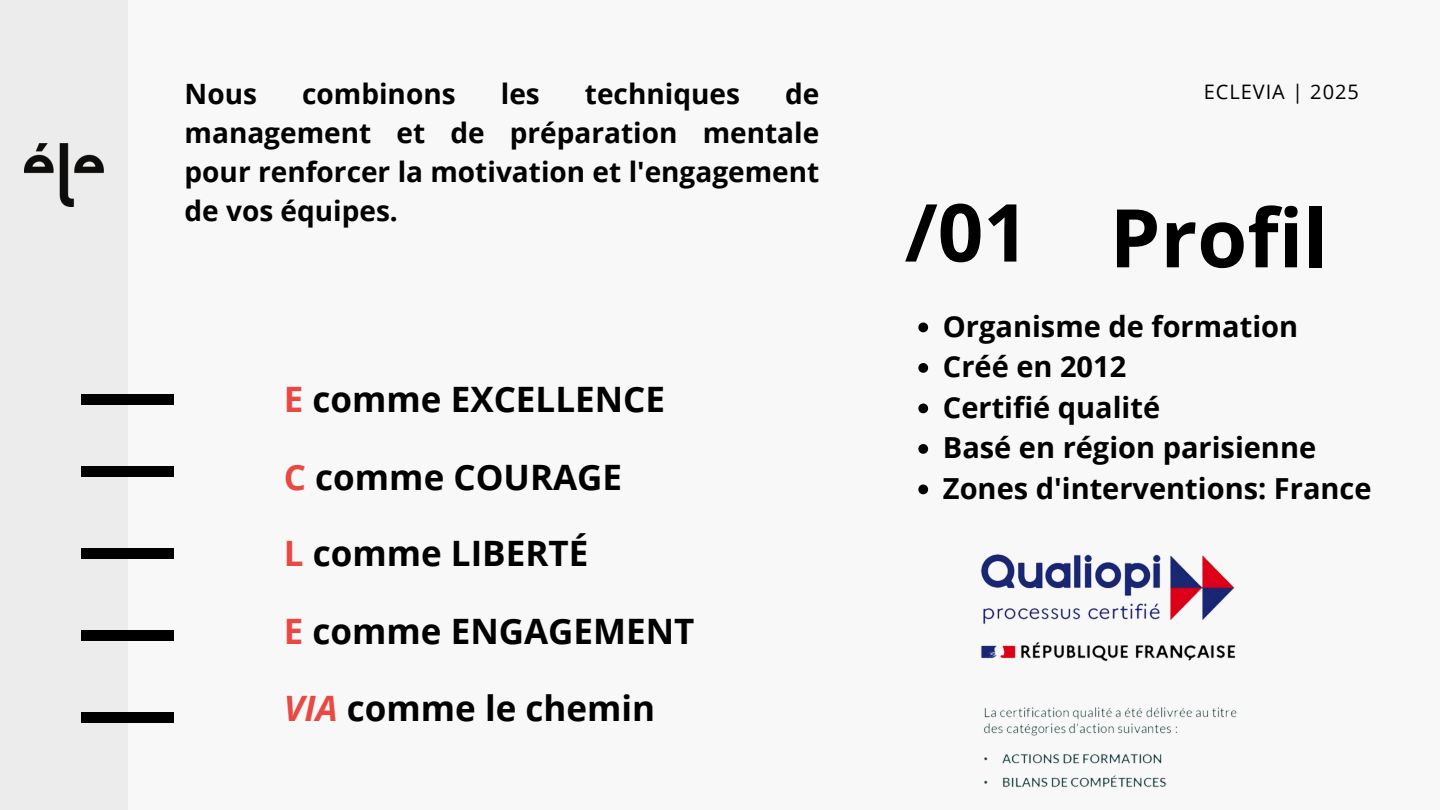
<style>
.page{position:relative;width:1440px;height:810px;background:#f8f8f8}
.page>*{position:absolute;margin:0;border:0;box-sizing:border-box;transform-origin:0 0}
.t1{font:700 80.9px "Open Sans";color:#000}
.t2{font:700 80px "Open Sans";color:#000}
.t3{font:700 35px "Open Sans";color:#000}
.t4{font:700 29px "Open Sans";color:#000}
.t5{font:700 28px/39px "Open Sans";color:#000;text-align:justify}
.t6{font:20px "Open Sans";letter-spacing:.05em;color:#000}
.s1{color:#e84a43}
.s2{font-style:italic;color:#e84a43}
</style>
<div class="page">
<div style="left:0;top:0;width:127px;height:810px;background:#ececec"></div>
<div style="left:81px;top:394px;width:92px;height:11px;background:#000"></div>
<div style="left:81px;top:466px;width:92px;height:11px;background:#000"></div>
<div style="left:81px;top:548px;width:92px;height:11px;background:#000"></div>
<div style="left:81px;top:630px;width:92px;height:11px;background:#000"></div>
<div style="left:81px;top:712px;width:92px;height:11px;background:#000"></div>
<svg style="left:918px;top:323px;width:10px;height:9px"></svg>
<svg style="left:918px;top:363px;width:10px;height:10px"></svg>
<svg style="left:918px;top:404px;width:10px;height:9px"></svg>
<svg style="left:918px;top:444px;width:10px;height:10px"></svg>
<svg style="left:918px;top:485px;width:10px;height:9px"></svg>
<img style="left:24px;top:143px;width:80px;height:64px">
<img style="left:980px;top:554px;width:257px;height:234px">
<h3 class="t5" style="left:185px;top:73px;width:636px;text-indent:600px">de management et de préparation mentale pour renforcer la motivation et l'engagement de vos équipes.</h3>
<h3 class="t5" style="left:185px;top:73px;width:74px">Nous</h3>
<h3 class="t5" style="left:302px;top:73px;width:155px">combinons</h3>
<h3 class="t5" style="left:501px;top:73px;width:40px">les</h3>
<h3 class="t5" style="left:585px;top:73px;width:157px">techniques</h3>
<p class="t3" style="left:284px;top:374px;width:383px"><span class="s1">E</span> comme EXCELLENCE</p>
<p class="t3" style="left:284px;top:452px;width:340px"><span class="s1">C</span> comme COURAGE</p>
<p class="t3" style="left:284px;top:529px;width:306px"><span class="s1">L</span> comme LIBERTÉ</p>
<p class="t3" style="left:284px;top:606px;width:412px"><span class="s1">E</span> comme ENGAGEMENT</p>
<p class="t3" style="left:284px;top:684px;width:373px"><span class="s2">VIA</span> comme le chemin</p>
<p class="t2" style="left:905px;top:176px;width:126px">/01</p>
<p class="t6" style="left:1204px;top:78px;width:157px">ECLEVIA | 2025</p>
<p class="t1" style="left:1110px;top:181px;width:220px">Profil</p>
<h2 class="t4" style="left:943px;top:306px;width:357px">Organisme de formation</h2>
<h2 class="t4" style="left:943px;top:346px;width:185px">Créé en 2012</h2>
<h2 class="t4" style="left:943px;top:387px;width:219px">Certifié qualité</h2>
<h2 class="t4" style="left:943px;top:427px;width:375px">Basé en région parisienne</h2>
<h2 class="t4" style="left:943px;top:468px;width:430px">Zones d'interventions: France</h2>
</div>
